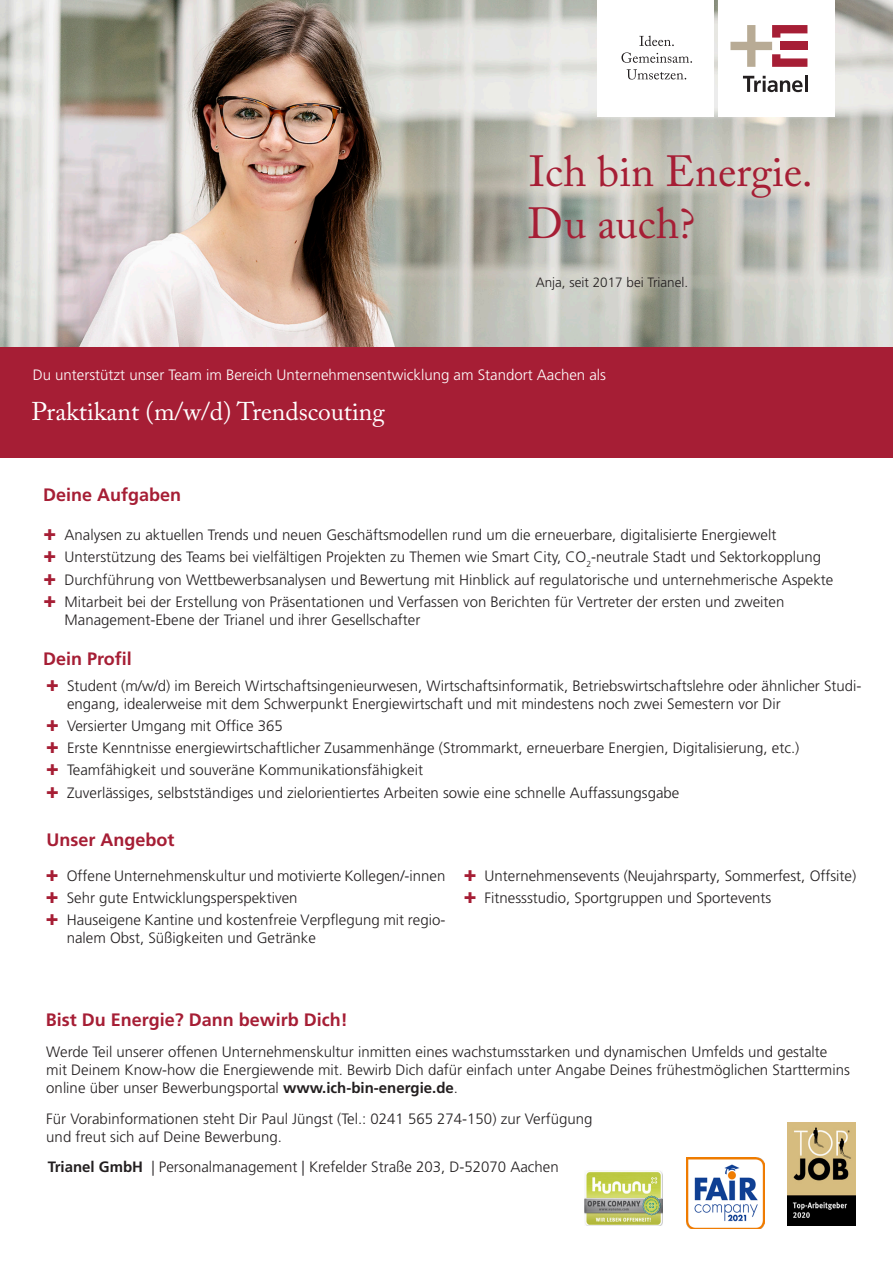
<style>
.page{position:relative;width:893px;height:1263px;background:#fff}
.page>*{position:absolute;margin:0;border:0;box-sizing:border-box;transform-origin:0 0}
.t1{font:43.35px/52.1px "Adobe Caslon Pro";color:#a61e35}
.t2{font:25.5px "Adobe Caslon Pro";color:#fff}
.t3{font:700 18px "Frutiger LT Std";color:#a61e35}
.t4{font:300 15px/22.2px "Frutiger LT Std";color:#231f20}
.t5{font:300 15px "Frutiger LT Std";color:#fff}
.t6{font:300 13.5px "Frutiger LT Std";color:#231f20}
.s1{font-weight:700}
</style>
<div class="page">
<img style="left:0;top:0;width:893px;height:347px">
<div style="left:597px;top:0;width:117px;height:117px;background:#fff"></div>
<div style="left:718px;top:0;width:116px;height:117px;background:#fff"></div>
<svg style="left:621px;top:35px;width:71px;height:45px"></svg>
<div style="left:780px;top:42px;width:28px;height:8px;background:#a61e35"></div>
<svg style="left:730px;top:25px;width:77px;height:67px"></svg>
<hr style="left:804px;top:76px;width:3px;height:16px;background:#231f20">
<div style="left:0;top:347px;width:893px;height:111px;background:#a61e35"></div>
<img style="left:585px;top:1171px;width:77px;height:54px">
<img style="left:788px;top:1123px;width:67px;height:102px">
<img style="left:686px;top:1158px;width:78px;height:71px">
<h1 class="t1" style="left:528px;top:145px;width:287px">Ich bin Energie.<br>Du auch?</h1>
<p class="t6" style="left:536px;top:275px;width:154px">Anja, seit 2017 bei Trianel.</p>
<p class="t5" style="left:33px;top:366px;width:575px">Du unterstützt unser Team im Bereich Unternehmensentwicklung am Standort Aachen als</p>
<h2 class="t2" style="left:32px;top:396px;width:355px">Praktikant (m/w/d) Trendscouting</h2>
<p class="t3" style="left:43px;top:484px;width:140px">Deine Aufgaben</p>
<p class="t4" style="left:65px;top:524px;width:770px">Analysen zu aktuellen Trends und neuen Geschäftsmodellen rund um die erneuerbare, digitalisierte Energiewelt Unterstützung des Teams bei vielfältigen Projekten zu Themen wie Smart City, CO<sub>2</sub>-neutrale Stadt und Sektorkopplung Durchführung von Wettbewerbsanalysen und Bewertung mit Hinblick auf regulatorische und unternehmerische Aspekte Mitarbeit bei der Erstellung von Präsentationen und Verfassen von Berichten für Vertreter der ersten und zweiten</p>
<p class="t4" style="left:65px;top:609px;width:357px">Management-Ebene der Trianel und ihrer Gesellschafter</p>
<p class="t3" style="left:43px;top:648px;width:90px">Dein Profil</p>
<p class="t4" style="left:67px;top:677px;width:796px;line-height:18px">Student (m/w/d) im Bereich Wirtschaftsingenieurwesen, Wirtschaftsinformatik, Betriebswirtschaftslehre oder ähnlicher Studi&shy;engang, idealerweise mit dem Schwerpunkt Energiewirtschaft und mit mindestens noch zwei Semestern vor Dir</p>
<p class="t4" style="left:67px;top:715px;width:734px">Versierter Umgang mit Office 365<br>Erste Kenntnisse energiewirtschaftlicher Zusammenhänge (Strommarkt, erneuerbare Energien, Digitalisierung, etc.)<br>Teamfähigkeit und souveräne Kommunikationsfähigkeit<br>Zuverlässiges, selbstständiges und zielorientiertes Arbeiten sowie eine schnelle Auffassungsgabe</p>
<p class="t3" style="left:47px;top:830px;width:129px">Unser Angebot</p>
<p class="t4" style="left:67px;top:865px;width:380px">Offene Unternehmenskultur und motivierte Kollegen/-innen<br>Sehr gute Entwicklungsperspektiven<br>Hauseigene Kantine und kostenfreie Verpflegung mit regio-</p>
<p class="t4" style="left:67px;top:927px;width:251px">nalem Obst, Süßigkeiten und Getränke</p>
<p class="t3" style="left:46px;top:1009px;width:304px">Bist Du Energie? Dann bewirb Dich!</p>
<p class="t4" style="left:485px;top:865px;width:373px">Unternehmensevents (Neujahrsparty, Sommerfest, Offsite)<br>Fitnessstudio, Sportgruppen und Sportevents</p>
<p class="t4" style="left:46px;top:1043px;width:805px;line-height:18px">Werde Teil unserer offenen Unternehmenskultur inmitten eines wachstumsstarken und dynamischen Umfelds und gestalte mit Deinem Know-how die Energiewende mit. Bewirb Dich dafür einfach unter Angabe Deines frühestmöglichen Starttermins online über unser Bewerbungsportal <span class="s1">www.ich-bin-energie.de</span>.</p>
<p class="t4" style="left:46px;top:1109px;width:548px;line-height:18px">Für Vorabinformationen steht Dir Paul Jüngst (Tel.: 0241 565 274-150) zur Verfügung und freut sich auf Deine Bewerbung.</p>
<p class="t4" style="left:48px;top:1156px;width:512px"><span class="s1">Trianel GmbH</span> | Personalmanagement | Krefelder Straße 203, D-52070 Aachen</p>
</div>
